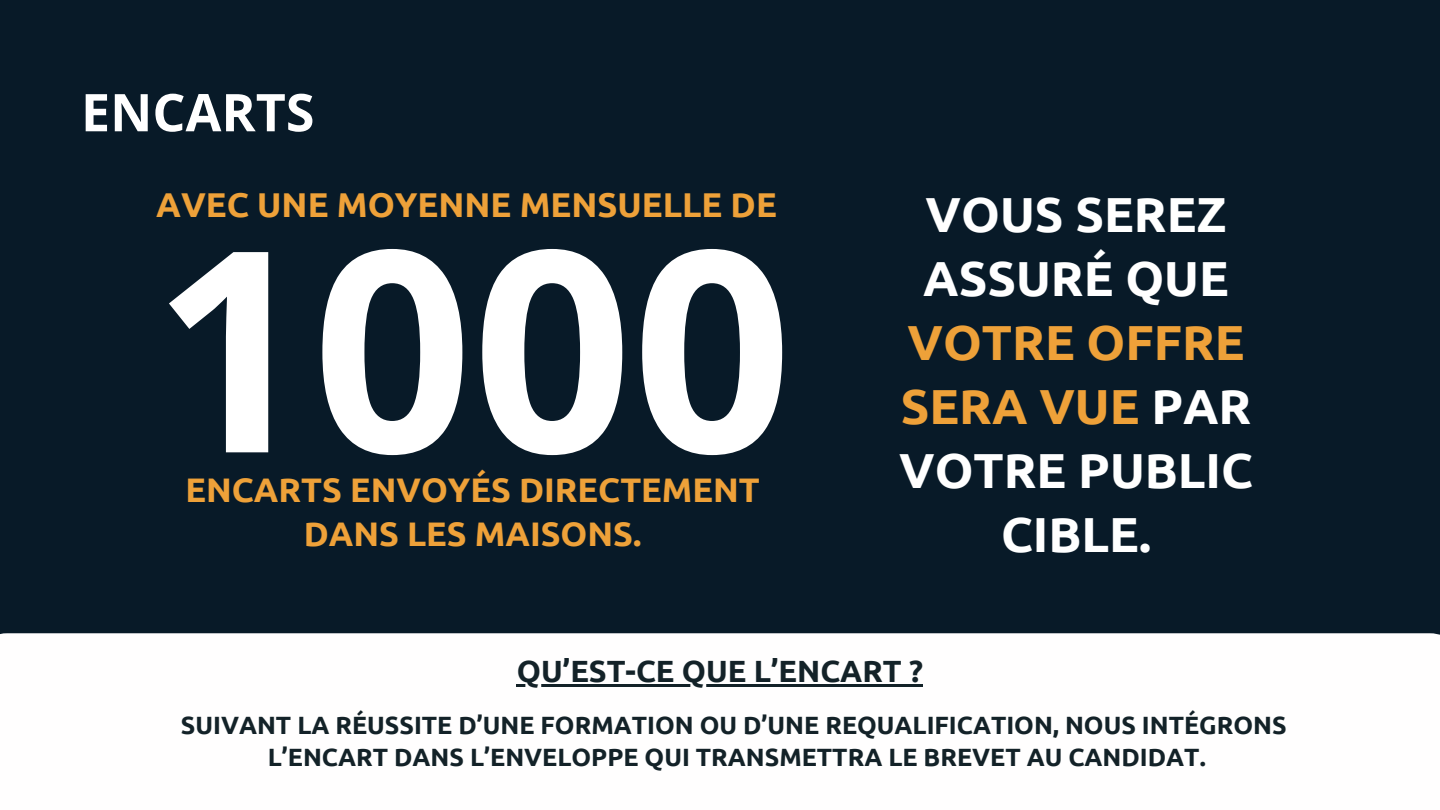
<style>
.page{position:relative;width:1440px;height:810px;background:#081a28}
.page>*{position:absolute;margin:0;border:0;box-sizing:border-box;transform-origin:0 0}
.t1{font:700 280.5px "Open Sans";color:#fff}
.t2{font:700 52px "Open Sans";color:#fff}
.t3{font:700 49.2px/64px "Ubuntu";color:#fff;text-align:center}
.t4{font:700 34.4px "Ubuntu";color:#eea139}
.t5{font:700 34.1px/44.1px "Ubuntu";color:#eea139;text-align:center}
.t6{font:700 30.7px "Ubuntu";color:#132228}
.t7{font:700 25px "Ubuntu";color:#132228}
.s1{color:#eea139}
</style>
<div class="page">
<div style="left:0;top:633px;width:1440px;height:177px;background:#fffefe"></div>
<hr style="left:517px;top:684px;width:406px;height:3px;background:#132228">
<h2 class="t2" style="left:81px;top:76px;width:235px">ENCARTS</h2>
<h3 class="t4" style="left:156px;top:185px;width:622px">AVEC UNE MOYENNE MENSUELLE DE</h3>
<h1 class="t1" style="left:152px;top:153px;width:641px">1000</h1>
<h3 class="t5" style="left:185px;top:468px;width:576px">ENCARTS ENVOYÉS DIRECTEMENT<br>DANS LES MAISONS.</h3>
<p class="t3" style="left:899px;top:182px;width:355px">VOUS SEREZ<br>ASSURÉ QUE<br><span class="s1">VOTRE OFFRE<br>SERA VUE</span> PAR<br>VOTRE PUBLIC<br>CIBLE.</p>
<p class="t6" style="left:517px;top:653px;width:408px">QU’EST-CE QUE L’ENCART ?</p>
<h2 class="t7" style="left:181px;top:711px;width:1107px">SUIVANT LA RÉUSSITE D’UNE FORMATION OU D’UNE REQUALIFICATION, NOUS INTÉGRONS</h2>
<h4 class="t7" style="left:268px;top:743px;width:940px">L’ENCART DANS L’ENVELOPPE QUI TRANSMETTRA LE BREVET AU CANDIDAT.</h4>
</div>
